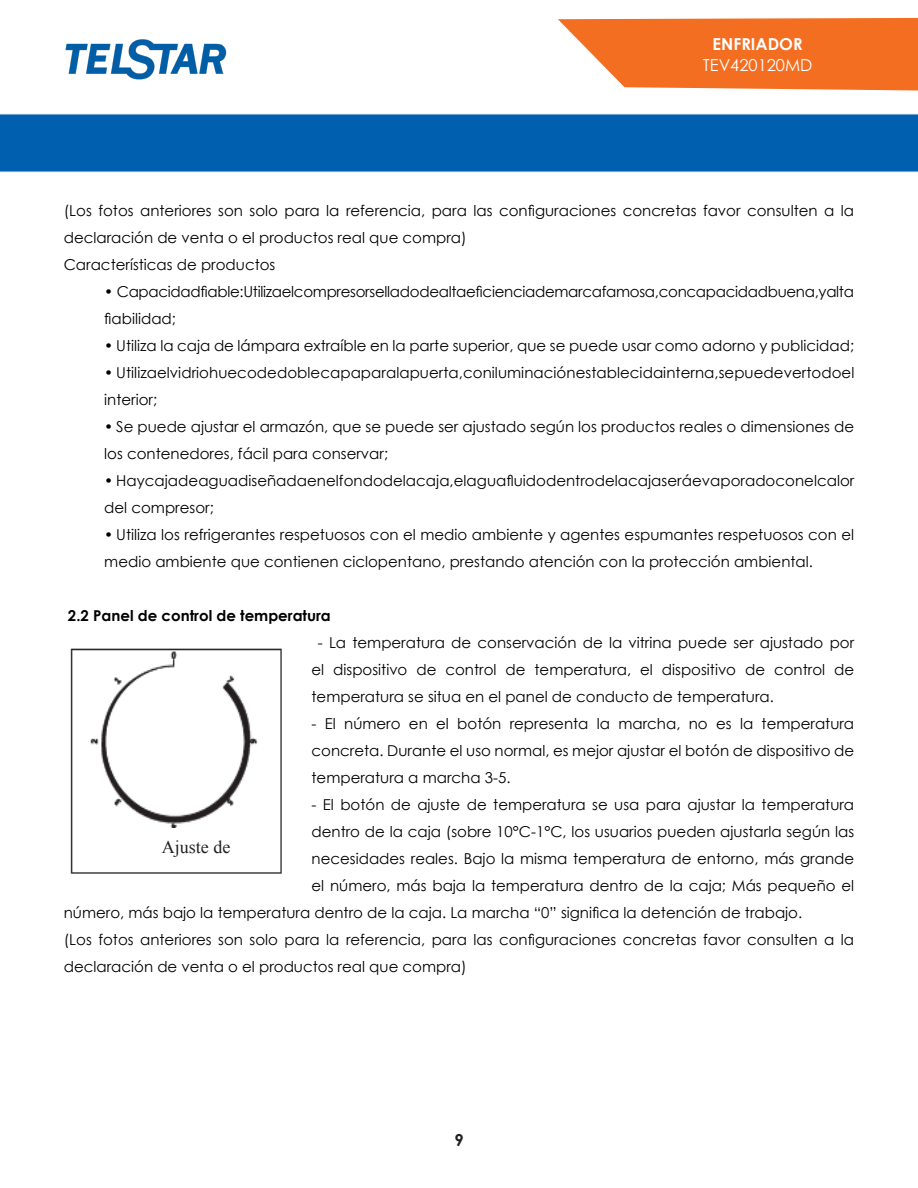
<style>
.page{position:relative;width:918px;height:1188px;background:#fff}
.page>*{position:absolute;margin:0;border:0;box-sizing:border-box;transform-origin:0 0}
.t1{font:18px "Times New Roman";color:#231f20}
.t2{font:16.5px "Century Gothic";color:#fff}
.t3{font:700 16.5px "Century Gothic";color:#fff}
.t4{font:700 16.5px "Century Gothic";color:#231f20}
.cuerpo_de_texto{font:15px/27px "Century Gothic";color:#000}
.cuerpo_de_texto-2{font:15px/27px "Century Gothic";letter-spacing:-.02em;color:#000}
.cuerpo_de_texto-3{font:700 15px "Century Gothic";color:#000}
</style>
<div class="page">
<img style="left:0;top:17px;width:918px;height:156px">
<svg style="left:558px;top:18px;width:360px;height:73px;background:#f4813e"></svg>
<div style="left:0;top:0;width:320px;height:107px;background:#fff"></div>
<img style="left:65px;top:39px;width:162px;height:41px">
<img style="left:70px;top:648px;width:212px;height:226px">
<div style="left:112px;top:828px;width:132px;height:42px;background:#fff"></div>
<p class="t3" style="left:713px;top:32px;width:92px">ENFRIADOR</p>
<p class="t2" style="left:703px;top:54px;width:111px">TEV420120MD</p>
<p class="cuerpo_de_texto" style="left:64px;top:197px;width:792px">(Los fotos anteriores son solo para la referencia, para las configuraciones concretas favor consulten a la declaración de venta o el productos real que compra)</p>
<p class="cuerpo_de_texto" style="left:64px;top:251px;width:213px">Características de productos</p>
<p class="cuerpo_de_texto-2" style="left:104px;top:278px;width:751px">• Capacidadfiable:Utilizaelcompresorselladodealtaeficienciademarcafamosa,concapacidadbuena,yalta fiabilidad;</p>
<p class="cuerpo_de_texto" style="left:104px;top:332px;width:751px">• Utiliza la caja de lámpara extraíble en la parte superior, que se puede usar como adorno y publicidad;</p>
<p class="cuerpo_de_texto" style="left:104px;top:359px;width:752px">• Utilizaelvidriohuecodedoblecapaparalapuerta,coniluminaciónestablecidainterna,sepuedevertodoel interior;</p>
<p class="cuerpo_de_texto" style="left:104px;top:413px;width:751px">• Se puede ajustar el armazón, que se puede ser ajustado según los productos reales o dimensiones de los contenedores, fácil para conservar;</p>
<p class="cuerpo_de_texto" style="left:104px;top:467px;width:752px">• Haycajadeaguadiseñadaenelfondodelacaja,elaguafluidodentrodelacajaseráevaporadoconelcalor del compresor;</p>
<p class="cuerpo_de_texto" style="left:104px;top:521px;width:751px">• Utiliza los refrigerantes respetuosos con el medio ambiente y agentes espumantes respetuosos con el medio ambiente que contienen ciclopentano, prestando atención con la protección ambiental.</p>
<p class="cuerpo_de_texto-3" style="left:68px;top:604px;width:264px">2.2 Panel de control de temperatura</p>
<p class="cuerpo_de_texto" style="left:312px;top:629px;width:544px;text-align:justify;text-indent:6px">- La temperatura de conservación de la vitrina puede ser ajustado por el dispositivo de control de temperatura, el dispositivo de control de temperatura se situa en el panel de conducto de temperatura.</p>
<p class="cuerpo_de_texto" style="left:312px;top:710px;width:544px;text-align:justify">- El número en el botón representa la marcha, no es la temperatura concreta. Durante el uso normal, es mejor ajustar el botón de dispositivo de temperatura a marcha 3-5.</p>
<p class="cuerpo_de_texto" style="left:312px;top:791px;width:544px">- El botón de ajuste de temperatura se usa para ajustar la temperatura</p>
<p class="cuerpo_de_texto" style="left:312px;top:818px;width:544px">dentro de la caja (sobre 10°C-1°C, los usuarios pueden ajustarla según las</p>
<p class="cuerpo_de_texto" style="left:312px;top:845px;width:544px">necesidades reales. Bajo la misma temperatura de entorno, más grande</p>
<p class="cuerpo_de_texto" style="left:312px;top:872px;width:544px">el número, más baja la temperatura dentro de la caja; Más pequeño el</p>
<p class="cuerpo_de_texto" style="left:64px;top:899px;width:740px">número, más bajo la temperatura dentro de la caja. La marcha “0” significa la detención de trabajo.</p>
<p class="cuerpo_de_texto" style="left:64px;top:926px;width:792px">(Los fotos anteriores son solo para la referencia, para las configuraciones concretas favor consulten a la declaración de venta o el productos real que compra)</p>
<p class="t1" style="left:162px;top:835px;width:70px">Ajuste de</p>
<p class="t4" style="left:454px;top:1128px;width:11px">9</p>
</div>
